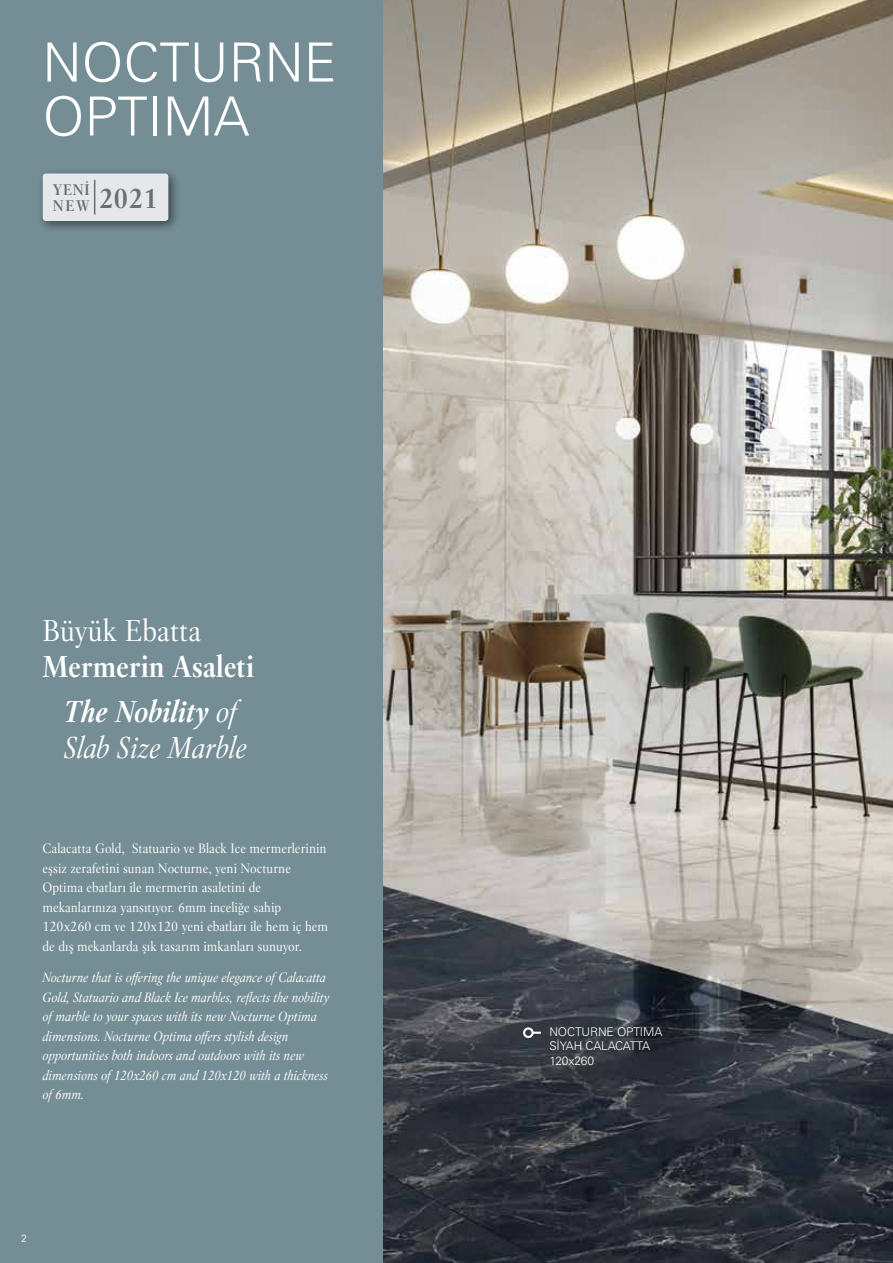
<style>
.page{position:relative;width:893px;height:1263px;background:#fff}
.page>*{position:absolute;margin:0;border:0;box-sizing:border-box;transform-origin:0 0}
.t1{font:300 54px/54px "Univers LT";color:#fff}
.t2{font:700 30px/44.4px "Villeroy Boch";color:#fff;text-align:center}
.t3{font:italic 30px "Villeroy Boch";color:#fff}
.t4{font:30px "Villeroy Boch";color:#fff}
.t5{font:700 27.6px "Villeroy Boch";color:#6d6e71}
.t6{font:700 15.3px "Villeroy Boch";color:#6d6e71}
.t7{font:italic 13.5px/19.5px "Villeroy Boch";color:#fff}
.t8{font:13.5px/19.5px "Villeroy Boch";color:#fff}
.t9{font:300 12px/14.4px "Univers CE";letter-spacing:-.01em;color:#fff}
.t10{font:300 10.5px "Univers CE";color:#fff}
.s1{font-style:italic}
.s2{font-weight:400;font-style:italic}
</style>
<div class="page">
<img style="left:383px;top:0;width:510px;height:1263px">
<div style="left:0;top:0;width:383px;height:1263px;background:#758e95"></div>
<svg style="left:534px;top:1032px;width:7px;height:2px"></svg>
<div style="left:523px;top:1027px;width:11px;height:11px;border:2px solid #fff;border-radius:50%"></div>
<div style="left:37px;top:167px;width:144px;height:66px;background:#000;opacity:.5"></div>
<div style="left:41px;top:170px;width:129px;height:51px;background:linear-gradient(to right,#6b8288,#697f85)"></div>
<div style="left:41px;top:174px;width:129px;height:47px;background:#e6e7e8"></div>
<hr style="left:94px;top:180px;width:1px;height:35px;background:#6d6e71">
<h1 class="t1" style="left:43px;top:35px;width:296px">NOCTURNE<br>OPTIMA</h1>
<p class="t6" style="left:53px;top:180px;width:38px">YENİ</p>
<h3 class="t5" style="left:53px;top:181px;width:107px"><sub>NEW</sub> 2021</h3>
<h2 class="t4" style="left:43px;top:612px;width:160px">Büyük Ebatta</h2>
<h2 class="t2" style="left:43px;top:645px;width:213px">Mermerin Asaleti<br><span class="s1">The Nobility</span> <span class="s2">of</span></h2>
<h2 class="t3" style="left:64px;top:728px;width:185px">Slab Size Marble</h2>
<p class="t8" style="left:43px;top:839px;width:287px">Calacatta Gold, Statuario ve Black Ice mermerlerinin eşsiz zerafetini sunan Nocturne, yeni Nocturne Optima ebatları ile mermerin asaletini de mekanlarınıza yansıtıyor. 6mm inceliğe sahip 120x260 cm ve 120x120 yeni ebatları ile hem iç hem de dış mekanlarda şık tasarım imkanları sunuyor.</p>
<p class="t7" style="left:43px;top:968px;width:288px">Nocturne that is offering the unique elegance of Calacatta Gold, Statuario and Black Ice marbles, reflects the nobility of marble to your spaces with its new Nocturne Optima dimensions. Nocturne Optima offers stylish design opportunities both indoors and outdoors with its new dimensions of 120x260 cm and 120x120 with a thickness of 6mm.</p>
<p class="t10" style="left:21px;top:1232px;width:7px">2</p>
<p class="t9" style="left:549px;top:1025px;width:115px">NOCTURNE OPTIMA<br>SİYAH CALACATTA<br>120x260</p>
</div>
